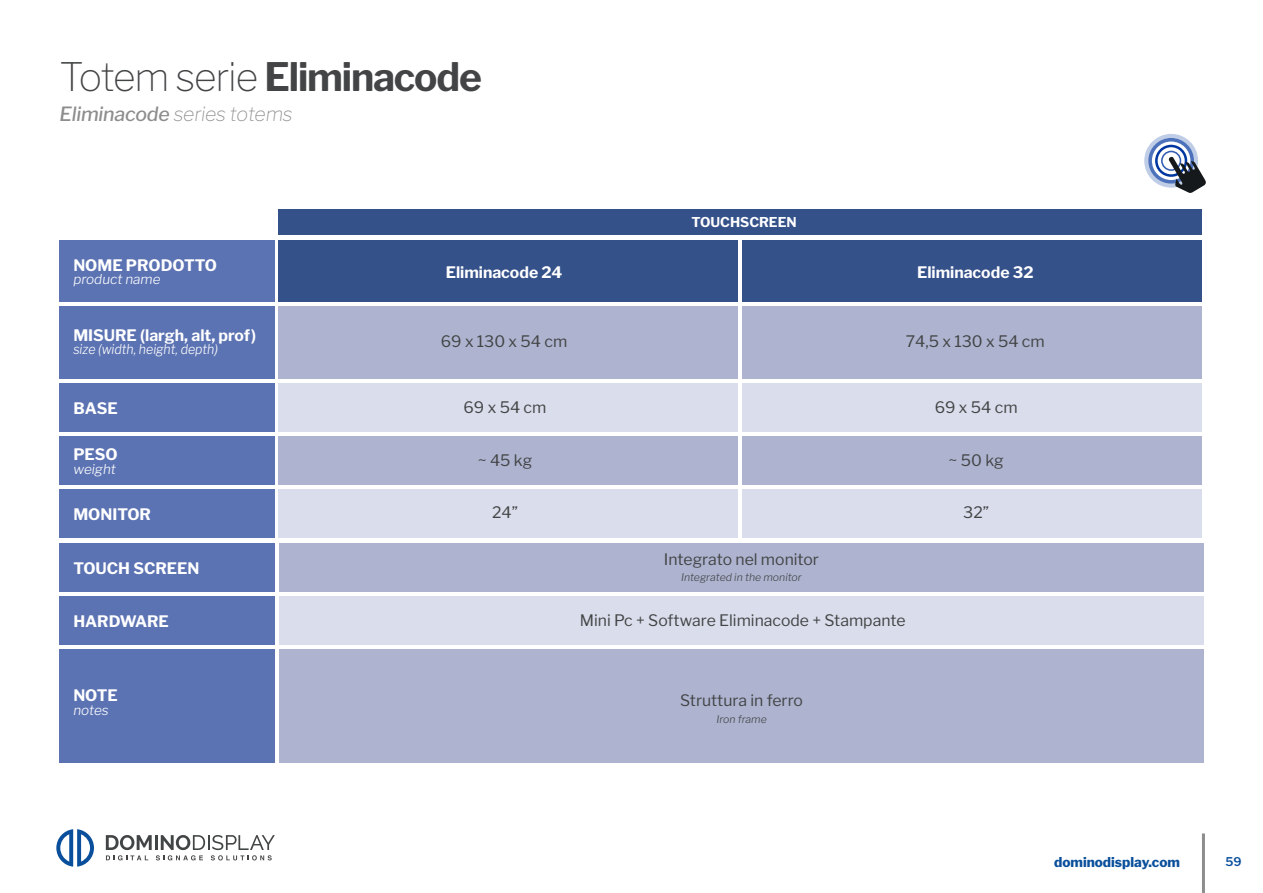
<style>
.page{position:relative;width:1263px;height:893px;background:#fff}
.page>*{position:absolute;margin:0;border:0;box-sizing:border-box;transform-origin:0 0}
.t1{font:700 39px "Libre Franklin";letter-spacing:-.03em;color:#424445}
.t2{font:italic 100 19.5px "Libre Franklin";letter-spacing:-.01em;color:#8e8d8d}
.t3{font:15.75px "Libre Franklin";color:#424445}
.t4{font:700 15.75px "Libre Franklin";color:#fff}
.t5{font:italic 300 13.5px "Libre Franklin";color:#fff;scale:.92 1}
.t6{font:italic 300 13.5px "Libre Franklin";color:#fff}
.t7{font:800 13.5px "Libre Franklin";color:#0a4f9c}
.t8{font:700 13.5px "Libre Franklin";color:#fff}
.t9{font:600 12px "Libre Franklin";color:#0a4f9c}
.t10{font:italic 300 10.5px "Libre Franklin";color:#424445}
.s1{font-weight:100}
.s2{font-weight:500}
</style>
<div class="page">
<svg style="left:56px;top:829px;width:38px;height:38px"></svg>
<svg style="left:106px;top:835px;width:169px;height:25px"></svg>
<hr style="left:1202px;top:833px;width:3px;height:60px;background:#8e8d8d">
<div style="left:60px;top:241px;width:215px;height:61px;background:#5c73b3"></div>
<div style="left:60px;top:307px;width:215px;height:72px;background:#5c73b3"></div>
<div style="left:60px;top:649px;width:215px;height:114px;background:#5c73b3"></div>
<div style="left:60px;top:383px;width:215px;height:49px;background:#5c73b3"></div>
<div style="left:60px;top:489px;width:215px;height:49px;background:#5c73b3"></div>
<div style="left:60px;top:436px;width:215px;height:49px;background:#5c73b3"></div>
<div style="left:60px;top:543px;width:215px;height:48px;background:#5c73b3"></div>
<div style="left:60px;top:596px;width:215px;height:49px;background:#5c73b3"></div>
<div style="left:279px;top:209px;width:923px;height:25px;background:#35518a"></div>
<div style="left:279px;top:241px;width:459px;height:61px;background:#35518a"></div>
<div style="left:279px;top:307px;width:459px;height:72px;background:#aeb4d0"></div>
<div style="left:279px;top:649px;width:924px;height:114px;background:#aeb4d0"></div>
<div style="left:279px;top:383px;width:459px;height:49px;background:#daddeb"></div>
<div style="left:279px;top:489px;width:459px;height:49px;background:#daddeb"></div>
<div style="left:279px;top:436px;width:459px;height:49px;background:#aeb4d0"></div>
<div style="left:279px;top:543px;width:924px;height:48px;background:#aeb4d0"></div>
<div style="left:279px;top:596px;width:924px;height:49px;background:#daddeb"></div>
<div style="left:743px;top:241px;width:459px;height:61px;background:#35518a"></div>
<div style="left:743px;top:307px;width:459px;height:72px;background:#aeb4d0"></div>
<div style="left:743px;top:383px;width:459px;height:49px;background:#daddeb"></div>
<div style="left:743px;top:489px;width:459px;height:49px;background:#daddeb"></div>
<div style="left:743px;top:436px;width:459px;height:49px;background:#aeb4d0"></div>
<div style="left:1155px;top:145px;width:32px;height:32px;border:3px solid #0036a0;border-radius:50%"></div>
<div style="left:1161px;top:151px;width:20px;height:20px;border:2px solid #0036a0;border-radius:50%"></div>
<div style="left:1148px;top:138px;width:46px;height:46px;border:4px solid #0036a0;border-radius:50%"></div>
<div style="left:1144px;top:134px;width:54px;height:54px;border:4px solid #0036a0;border-radius:50%"></div>
<svg style="left:1168px;top:156px;width:38px;height:37px"></svg>
<h1 class="t1" style="left:60px;top:53px;width:424px"><span class="s1">Totem serie</span> Eliminacode</h1>
<p class="t2" style="left:60px;top:102px;width:235px"><span class="s2">Eliminacode</span> series totems</p>
<p class="t8" style="left:691px;top:214px;width:107px">TOUCHSCREEN</p>
<p class="t4" style="left:73px;top:255px;width:145px">NOME PRODOTTO</p>
<p class="t6" style="left:73px;top:271px;width:89px">product name</p>
<p class="t4" style="left:73px;top:325px;width:184px">MISURE (largh, alt, prof)</p>
<p class="t5" style="left:73px;top:341px;width:159px">size (width, height, depth)</p>
<p class="t4" style="left:73px;top:399px;width:46px">BASE</p>
<p class="t4" style="left:73px;top:445px;width:46px">PESO</p>
<p class="t6" style="left:73px;top:461px;width:44px">weight</p>
<p class="t4" style="left:73px;top:505px;width:79px">MONITOR</p>
<p class="t4" style="left:73px;top:558px;width:128px">TOUCH SCREEN</p>
<p class="t4" style="left:73px;top:611px;width:97px">HARDWARE</p>
<p class="t4" style="left:73px;top:686px;width:46px">NOTE</p>
<p class="t6" style="left:73px;top:702px;width:37px">notes</p>
<p class="t4" style="left:446px;top:263px;width:118px">Eliminacode 24</p>
<p class="t4" style="left:917px;top:263px;width:118px">Eliminacode 32</p>
<p class="t3" style="left:441px;top:332px;width:128px">69 x 130 x 54 cm</p>
<p class="t3" style="left:906px;top:332px;width:140px">74,5 x 130 x 54 cm</p>
<p class="t3" style="left:464px;top:398px;width:84px">69 x 54 cm</p>
<p class="t3" style="left:935px;top:398px;width:84px">69 x 54 cm</p>
<p class="t3" style="left:478px;top:451px;width:56px">~ 45 kg</p>
<p class="t3" style="left:948px;top:451px;width:57px">~ 50 kg</p>
<p class="t3" style="left:492px;top:503px;width:27px">24”</p>
<p class="t3" style="left:963px;top:503px;width:27px">32”</p>
<p class="t3" style="left:664px;top:550px;width:157px">Integrato nel monitor</p>
<p class="t10" style="left:681px;top:571px;width:122px">Integrated in the monitor</p>
<p class="t3" style="left:580px;top:611px;width:327px">Mini Pc + Software Eliminacode + Stampante</p>
<p class="t3" style="left:680px;top:691px;width:124px">Struttura in ferro</p>
<p class="t10" style="left:716px;top:712px;width:52px">Iron frame</p>
<p class="t7" style="left:1054px;top:854px;width:127px">dominodisplay.com</p>
<p class="t9" style="left:1225px;top:854px;width:18px">59</p>
</div>
